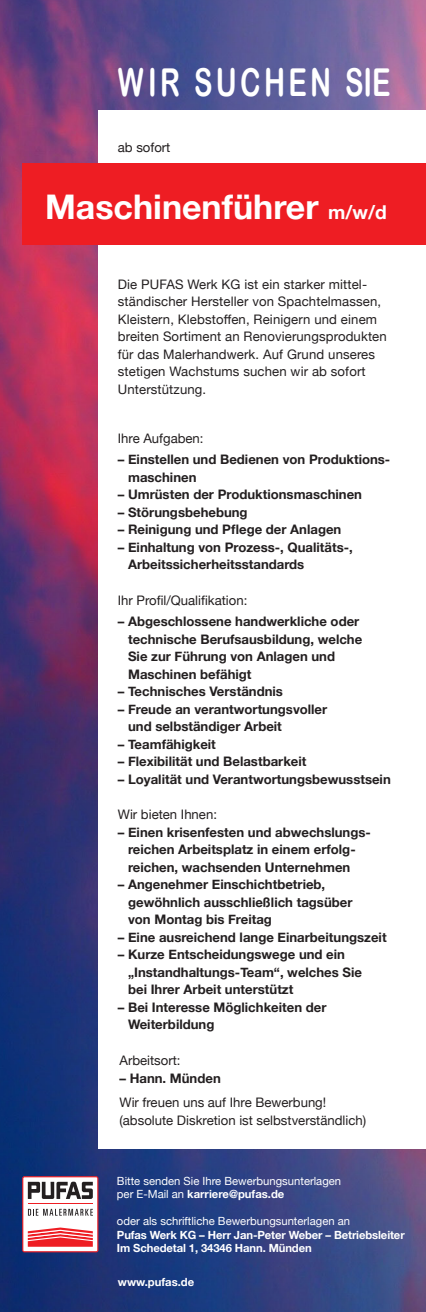
<style>
.page{position:relative;width:426px;height:1312px;background:#fff}
.page>*{position:absolute;margin:0;border:0;box-sizing:border-box;transform-origin:0 0}
.t1{font:38.38px "Arial Rounded MT Bold";letter-spacing:.12em;color:#fff;scale:.72 1}
.t2{font:700 33.88px "Helvetica Neue";color:#fff}
.t3{font:700 13.12px/17.5px "Helvetica Neue";color:#231f20}
.t4{font:13.12px/17.5px "Helvetica Neue";letter-spacing:.01em;color:#231f20}
.t5{font:11.25px/13.5px "Helvetica Neue";color:#fff}
.t6{font:700 11.25px/13.5px "Helvetica Neue";letter-spacing:-.01em;color:#fff}
.s1{font-size:19.12px}
.s2{font-weight:700}
</style>
<div class="page">
<img style="left:0;top:0;width:425px;height:1311px">
<div style="left:99px;top:110px;width:326px;height:1038px;background:#fff"></div>
<div style="left:22px;top:163px;width:403px;height:81px;background:#ee1d23"></div>
<svg style="left:22px;top:1175px;width:76px;height:76px"></svg>
<h1 class="t1" style="left:118px;top:59px;width:380px">WIR SUCHEN SIE</h1>
<p class="t4" style="left:118px;top:139px;width:54px">ab sofort</p>
<h2 class="t2" style="left:45px;top:180px;width:343px">Maschinenführer <span class="s1">m/w/d</span></h2>
<p class="t4" style="left:118px;top:276px;width:270px">Die PUFAS Werk KG ist ein starker mittel&shy;ständischer Hersteller von Spachtelmassen, Kleistern, Klebstoffen, Reinigern und einem breiten Sortiment an Renovierungsprodukten für das Malerhandwerk. Auf Grund unseres stetigen Wachstums suchen wir ab sofort Unterstützung.</p>
<p class="t4" style="left:118px;top:430px;width:87px">Ihre Aufgaben:</p>
<p class="t3" style="left:128px;top:451px;width:263px;text-indent:-10px">– Einstellen und Bedienen von Produktions&shy;maschinen</p>
<p class="t3" style="left:118px;top:486px;width:245px">– Umrüsten der Produktionsmaschinen</p>
<p class="t3" style="left:118px;top:503px;width:131px">– Störungsbehebung</p>
<p class="t3" style="left:118px;top:521px;width:225px">– Reinigung und Pflege der Anlagen</p>
<p class="t3" style="left:128px;top:538px;width:226px;text-indent:-10px">– Einhaltung von Prozess-, Qualitäts-,<br>Arbeitssicherheitsstandards</p>
<p class="t4" style="left:118px;top:592px;width:131px">Ihr Profil/Qualifikation:</p>
<p class="t3" style="left:128px;top:612px;width:235px;text-indent:-10px">– Abgeschlossene handwerkliche oder technische Berufsausbildung, welche<br>Sie zur Führung von Anlagen und<br>Maschinen befähigt</p>
<p class="t3" style="left:118px;top:682px;width:166px">– Technisches Verständnis</p>
<p class="t3" style="left:128px;top:700px;width:200px;text-indent:-10px">– Freude an verantwortungsvoller und selbständiger Arbeit</p>
<p class="t3" style="left:118px;top:735px;width:99px">– Teamfähigkeit</p>
<p class="t3" style="left:118px;top:752px;width:190px">– Flexibilität und Belastbarkeit</p>
<p class="t3" style="left:118px;top:770px;width:274px">– Loyalität und Verantwortungsbewusstsein</p>
<p class="t4" style="left:118px;top:806px;width:100px">Wir bieten Ihnen:</p>
<p class="t3" style="left:128px;top:823px;width:244px;text-indent:-10px">– Einen krisenfesten und abwechslungs&shy;reichen Arbeitsplatz in einem erfolg&shy;reichen, wachsenden Unternehmen</p>
<p class="t3" style="left:128px;top:875px;width:226px;text-indent:-10px">– Angenehmer Einschichtbetrieb, gewöhnlich ausschließlich tagsüber von Montag bis Freitag</p>
<p class="t3" style="left:118px;top:928px;width:270px">– Eine ausreichend lange Einarbeitungszeit</p>
<p class="t3" style="left:128px;top:945px;width:235px;text-indent:-10px">– Kurze Entscheidungswege und ein „Instandhaltungs-Team“, welches Sie bei Ihrer Arbeit unterstützt</p>
<p class="t3" style="left:128px;top:998px;width:200px;text-indent:-10px">– Bei Interesse Möglichkeiten der<br>Weiterbildung</p>
<p class="t4" style="left:119px;top:1052px;width:63px">Arbeitsort:</p>
<p class="t3" style="left:119px;top:1069px;width:103px">– Hann. Münden</p>
<p class="t4" style="left:119px;top:1094px;width:248px">Wir freuen uns auf Ihre Bewerbung! (absolute Diskretion ist selbstverständlich)</p>
<p class="t5" style="left:117px;top:1174px;width:225px">Bitte senden Sie Ihre Bewerbungsunterlagen per E-Mail an <span class="s2">karriere@pufas.de</span></p>
<p class="t5" style="left:117px;top:1214px;width:234px">oder als schriftliche Bewerbungsunterlagen an</p>
<p class="t6" style="left:117px;top:1228px;width:289px">Pufas Werk KG – Herr Jan-Peter Weber – Betriebsleiter<br>Im Schedetal 1, 34346 Hann. Münden</p>
<p class="t6" style="left:118px;top:1275px;width:78px">www.pufas.de</p>
</div>
